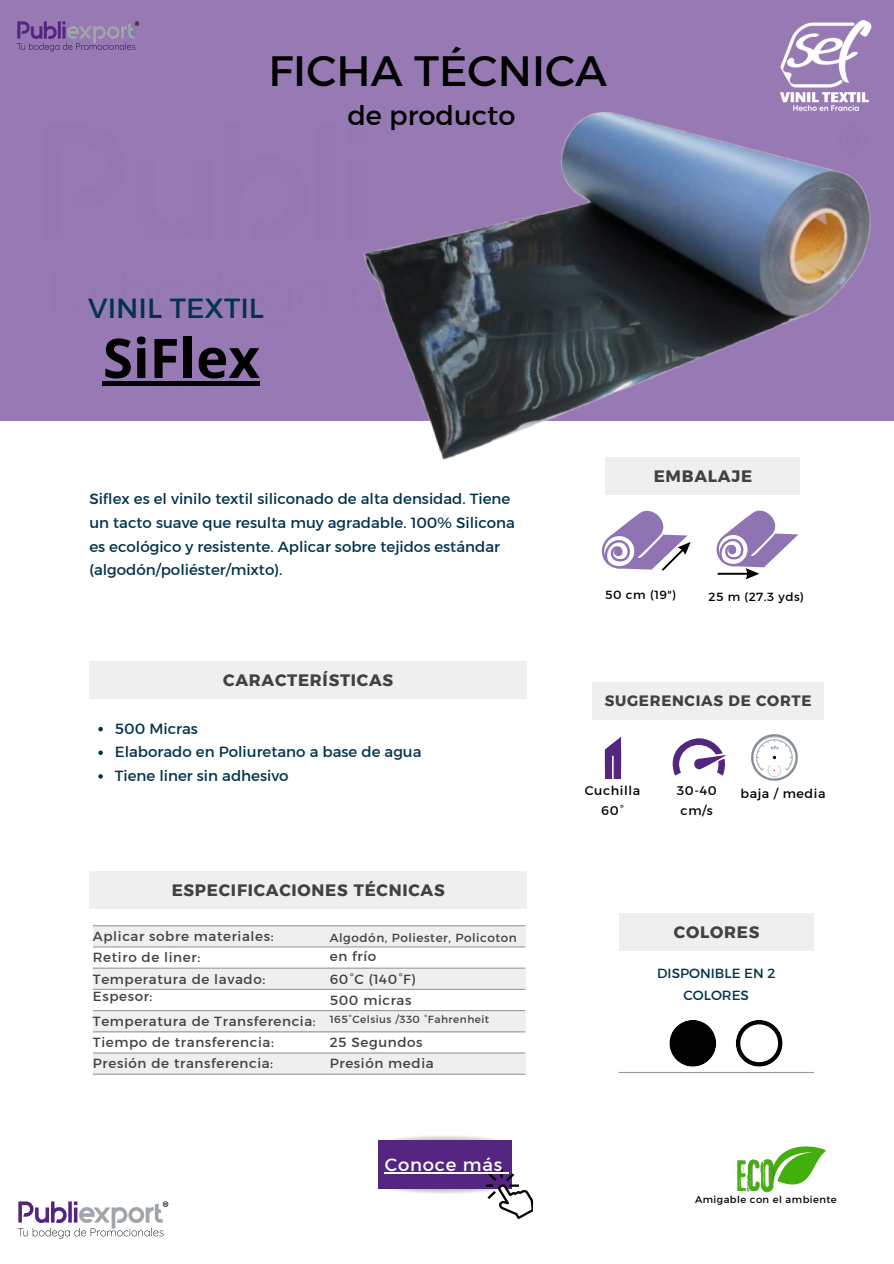
<style>
.page{position:relative;width:894px;height:1264px;background:#fff}
.page>*{position:absolute;margin:0;border:0;box-sizing:border-box;transform-origin:0 0}
.t1{font:700 54.45px "Open Sans";color:#000}
.t2{font:43.2px "Kief Montaser Regular";color:#000}
.t3{font:28.2px "Kief Montaser Regular";color:#02334b}
.t4{font:27.3px "Kief Montaser Regular";color:#000}
.t5{font:18px "Kief Montaser Regular";letter-spacing:.045em;color:#fff}
.t6{font:16.5px "Kief Montaser Bold";letter-spacing:.045em;color:#424141}
.t7{font:15px/23.7px "Kief Montaser Regular";color:#02334b}
.t8{font:15px "Kief Montaser Bold";letter-spacing:.045em;color:#424141}
.t9{font:13.5px "Kief Montaser Regular";letter-spacing:.045em;color:#424141}
.t10{font:13.5px/21.3px "Kief Montaser Regular";color:#02334b;text-align:center}
.t11{font:12.75px/20.1px "Kief Montaser Regular";letter-spacing:.045em;color:#000;text-align:center}
.t12{font:12px "Kief Montaser Regular";letter-spacing:.045em;color:#424141}
.t13{font:12px "Kief Montaser Regular";letter-spacing:.045em;color:#000}
.t14{font:10.5px "Kief Montaser Regular";letter-spacing:.045em;color:#424141}
.t15{font:9.9px "Kief Montaser Regular";letter-spacing:.045em;color:#000}
</style>
<div class="page">
<div style="left:0;top:0;width:893px;height:421px;background:#977ab3"></div>
<div style="left:89px;top:661px;width:438px;height:37px;background:#efefef"></div>
<div style="left:605px;top:457px;width:194px;height:38px;background:#efefef"></div>
<div style="left:89px;top:871px;width:438px;height:38px;background:#efefef"></div>
<div style="left:93px;top:925px;width:432px;height:21px;background:#efefef"></div>
<div style="left:93px;top:968px;width:432px;height:21px;background:#efefef"></div>
<hr style="left:93px;top:925px;width:432px;height:1px;background:#9a9a9b">
<hr style="left:93px;top:946px;width:432px;height:1px;background:#9a9a9b">
<hr style="left:93px;top:967px;width:432px;height:1px;background:#9a9a9b">
<hr style="left:93px;top:988px;width:432px;height:1px;background:#9a9a9b">
<div style="left:93px;top:1010px;width:432px;height:22px;background:#efefef"></div>
<div style="left:93px;top:1053px;width:432px;height:21px;background:#efefef"></div>
<hr style="left:93px;top:1010px;width:432px;height:1px;background:#9a9a9b">
<hr style="left:93px;top:1031px;width:432px;height:1px;background:#9a9a9b">
<hr style="left:93px;top:1052px;width:432px;height:1px;background:#9a9a9b">
<hr style="left:93px;top:1073px;width:432px;height:1px;background:#9a9a9b">
<svg style="left:602px;top:510px;width:89px;height:61px"></svg>
<svg style="left:717px;top:510px;width:81px;height:69px"></svg>
<div style="left:619px;top:913px;width:194px;height:37px;background:#efefef"></div>
<hr style="left:618px;top:1071px;width:195px;height:2px;background:#9a9a9b">
<svg style="left:778px;top:1146px;width:47px;height:39px"></svg>
<img style="left:734px;top:1158px;width:44px;height:35px">
<img style="left:17px;top:1201px;width:152px;height:38px">
<img style="left:17px;top:21px;width:123px;height:31px">
<svg style="left:604px;top:737px;width:18px;height:42px"></svg>
<svg style="left:672px;top:738px;width:53px;height:37px"></svg>
<img style="left:751px;top:734px;width:46px;height:46px">
<div style="left:592px;top:682px;width:231px;height:38px;background:#efefef"></div>
<svg style="left:735px;top:1020px;width:47px;height:46px"></svg>
<svg style="left:669px;top:1020px;width:47px;height:46px"></svg>
<img style="left:364px;top:111px;width:507px;height:359px">
<svg style="left:98px;top:727px;width:5px;height:4px"></svg>
<svg style="left:98px;top:750px;width:5px;height:5px"></svg>
<svg style="left:98px;top:774px;width:5px;height:4px"></svg>
<div style="left:103px;top:381px;width:157px;height:5px;background:#000"></div>
<img style="left:768px;top:20px;width:104px;height:104px">
<img style="left:378px;top:1188px;width:108px;height:6px">
<img style="left:393px;top:1136px;width:119px;height:16px">
<div style="left:377px;top:1140px;width:134px;height:48px;background:#552582"></div>
<img style="left:486px;top:1169px;width:46px;height:49px">
<hr style="left:384px;top:1171px;width:119px;height:2px;background:#fff">
<p class="t2" style="left:268px;top:44px;width:340px">FICHA TÉCNICA</p>
<p class="t4" style="left:347px;top:99px;width:169px">de producto</p>
<p class="t3" style="left:88px;top:290px;width:177px">VINIL TEXTIL</p>
<p class="t1" style="left:103px;top:320px;width:158px">SiFlex</p>
<h5 class="t7" style="left:89px;top:487px;width:427px">Siflex es el vinilo textil siliconado de alta densidad. Tiene un tacto suave que resulta muy agradable. 100% Silicona es ecológico y resistente. Aplicar sobre tejidos estándar (algodón/poliéster/mixto).</h5>
<p class="t6" style="left:653px;top:466px;width:100px">EMBALAJE</p>
<p class="t6" style="left:223px;top:669px;width:171px">CARACTERÍSTICAS</p>
<p class="t7" style="left:115px;top:716px;width:85px">500 Micras</p>
<p class="t7" style="left:115px;top:740px;width:308px">Elaborado en Poliuretano a base de agua</p>
<p class="t7" style="left:115px;top:763px;width:175px">Tiene liner sin adhesivo</p>
<h2 class="t6" style="left:172px;top:880px;width:274px">ESPECIFICACIONES TÉCNICAS</h2>
<p class="t9" style="left:93px;top:928px;width:182px">Aplicar sobre materiales:</p>
<p class="t12" style="left:330px;top:930px;width:188px">Algodón, Poliester, Policoton</p>
<p class="t9" style="left:93px;top:949px;width:109px">Retiro de liner:</p>
<p class="t9" style="left:330px;top:948px;width:48px">en frío</p>
<p class="t9" style="left:93px;top:970px;width:174px">Temperatura de lavado:</p>
<p class="t9" style="left:330px;top:970px;width:88px">60°C (140°F)</p>
<p class="t9" style="left:93px;top:988px;width:61px">Espesor:</p>
<p class="t9" style="left:330px;top:992px;width:83px">500 micras</p>
<p class="t9" style="left:93px;top:1012px;width:224px">Temperatura de Transferencia:</p>
<p class="t9" style="left:93px;top:1034px;width:182px">Tiempo de transferencia:</p>
<h5 class="t9" style="left:330px;top:1034px;width:94px">25 Segundos</h5>
<p class="t9" style="left:93px;top:1055px;width:182px">Presión de transferencia:</p>
<p class="t9" style="left:330px;top:1055px;width:105px">Presión media</p>
<p class="t14" style="left:330px;top:1013px;width:161px">165°Celsius /330 °Fahrenheit</p>
<p class="t5" style="left:384px;top:1153px;width:119px">Conoce más</p>
<p class="t13" style="left:605px;top:588px;width:72px">50 cm (19")</p>
<p class="t13" style="left:708px;top:589px;width:97px">25 m (27.3 yds)</p>
<p class="t8" style="left:604px;top:691px;width:208px">SUGERENCIAS DE CORTE</p>
<h4 class="t11" style="left:584px;top:780px;width:57px">Cuchilla</h4>
<h5 class="t11" style="left:601px;top:800px;width:24px">60°</h5>
<p class="t11" style="left:676px;top:780px;width:42px">30-40 cm/s</p>
<p class="t11" style="left:740px;top:783px;width:86px">baja / media</p>
<p class="t6" style="left:673px;top:921px;width:87px">COLORES</p>
<p class="t10" style="left:657px;top:962px;width:120px">DISPONIBLE EN 2<br>COLORES</p>
<p class="t15" style="left:694px;top:1193px;width:143px">Amigable con el ambiente</p>
</div>
